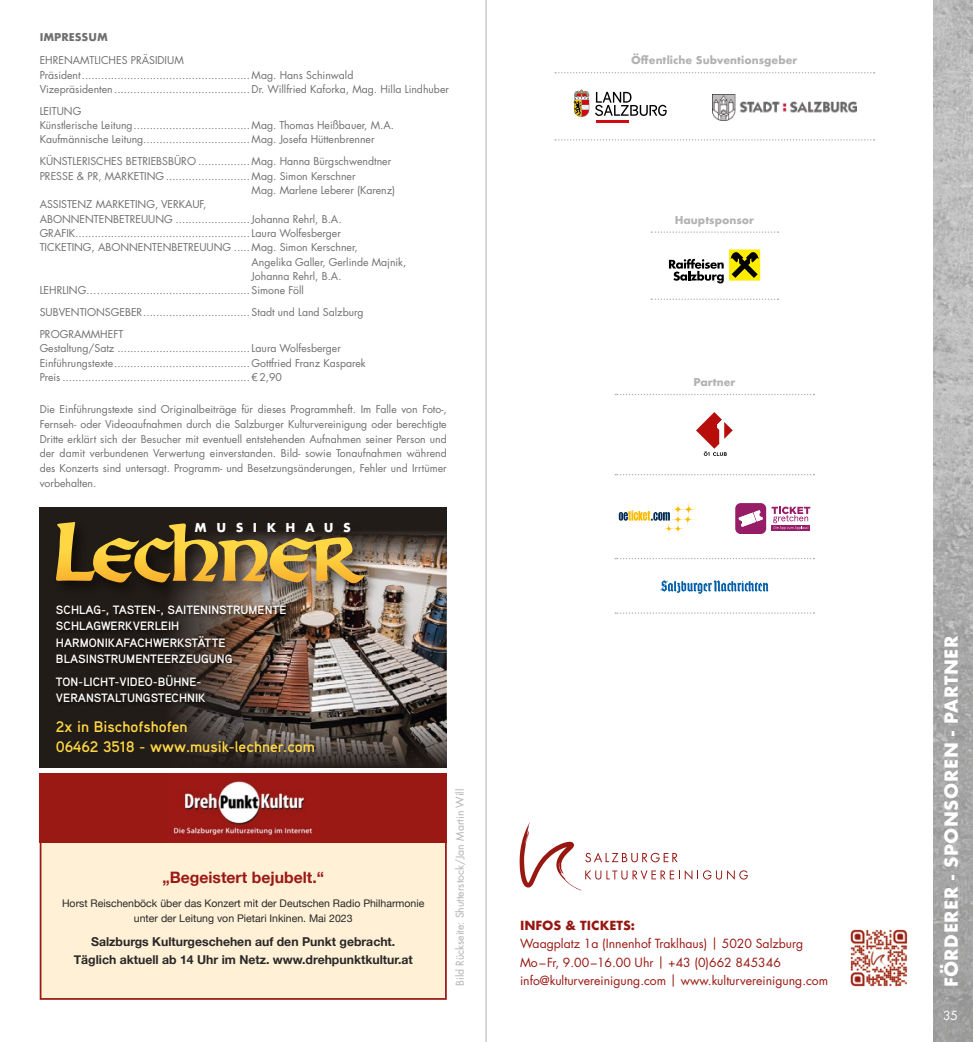
<style>
.page{position:relative;width:973px;height:1042px;background:#fff}
.page>*{position:absolute;margin:0;border:0;box-sizing:border-box;transform-origin:0 0}
.t1{font:700 17.5px "Futura";letter-spacing:.03em;color:#fff}
.t2{font:700 15.75px "Helvetica Neue";color:#9b1915}
.t3{font:700 15.22px/20.1px "Aaux Pro";color:#ffd744}
.t4{font:12.25px/18.4px "Futura LT Pro";color:#981711}
.t5{font:700 12.25px/17.5px "Helvetica Neue";color:#282827;text-align:center}
.t6{font:700 12.25px "Futura";color:#981711}
.t7{font:12.25px "Futura LT Pro";color:#fff}
.t8{font:700 12.08px/16.3px "Aaux Pro";color:#fff}
.t9{font:700 11.9px "Futura";letter-spacing:.79em;color:#fff}
.t10{font:10.5px/14.3px "Futura LT Pro";color:#706f6f}
.t11{font:10.5px/14.9px "Helvetica Neue";color:#282827;text-align:center}
.t12{font:700 10.5px "Futura";color:#b3b2b2}
.t13{font:10.5px "Futura LT Pro";color:#b3b2b2}
.t14{font:700 10.5px "Futura";color:#706f6f}
</style>
<div class="page">
<hr style="left:485px;top:0;width:1px;height:1042px;background:#b3b2b2">
<div style="left:40px;top:507px;width:406px;height:260px;background:#221c18"></div>
<img style="left:286px;top:564px;width:160px;height:202px">
<img style="left:173px;top:601px;width:113px;height:165px">
<img style="left:382px;top:531px;width:64px;height:33px">
<img style="left:286px;top:605px;width:5px;height:102px">
<img style="left:167px;top:531px;width:215px;height:70px">
<svg style="left:56px;top:522px;width:309px;height:61px"></svg>
<div style="left:40px;top:773px;width:406px;height:227px;background:#fff0d6;border:2px solid #9b1915"></div>
<div style="left:40px;top:773px;width:406px;height:70px;background:#9b1915"></div>
<img style="left:173px;top:781px;width:139px;height:55px">
<svg style="left:555px;top:72px;width:319px;height:1px"></svg>
<svg style="left:555px;top:139px;width:319px;height:2px"></svg>
<svg style="left:651px;top:231px;width:127px;height:2px"></svg>
<svg style="left:615px;top:394px;width:199px;height:1px"></svg>
<svg style="left:615px;top:474px;width:199px;height:1px"></svg>
<svg style="left:615px;top:558px;width:199px;height:1px"></svg>
<svg style="left:615px;top:612px;width:199px;height:2px"></svg>
<svg style="left:651px;top:298px;width:127px;height:2px"></svg>
<svg style="left:573px;top:89px;width:16px;height:28px"></svg>
<hr style="left:595px;top:120px;width:33px;height:3px;background:#d20a11">
<svg style="left:595px;top:92px;width:71px;height:24px"></svg>
<img style="left:712px;top:95px;width:144px;height:25px">
<div style="left:729px;top:249px;width:31px;height:32px;background:#ffed00"></div>
<svg style="left:730px;top:252px;width:28px;height:26px"></svg>
<svg style="left:668px;top:259px;width:55px;height:24px"></svg>
<svg style="left:696px;top:412px;width:36px;height:44px"></svg>
<svg style="left:735px;top:503px;width:75px;height:31px"></svg>
<svg style="left:618px;top:503px;width:77px;height:31px"></svg>
<svg style="left:660px;top:580px;width:108px;height:14px"></svg>
<svg style="left:519px;top:822px;width:228px;height:68px"></svg>
<img style="left:850px;top:929px;width:58px;height:58px">
<img style="left:933px;top:0;width:39px;height:1042px">
<p class="t14" style="left:40px;top:30px;width:70px">IMPRESSUM</p>
<p class="t10" style="left:40px;top:53px;width:411px">EHRENAMTLICHES PRÄSIDIUM<br>Präsident....................................................Mag. Hans Schinwald<br>Vizepräsidenten..........................................Dr. Willfried Kaforka, Mag. Hilla Lindhuber</p>
<p class="t10" style="left:40px;top:103px;width:356px">LEITUNG<br>Künstlerische Leitung....................................Mag. Thomas Heißbauer, M.A.<br>Kaufmännische Leitung.................................Mag. Josefa Hüttenbrenner</p>
<p class="t10" style="left:40px;top:154px;width:353px">KÜNSTLERISCHES BETRIEBSBÜRO ................Mag. Hanna Bürgschwendtner</p>
<p class="t10" style="left:40px;top:168px;width:317px">PRESSE &amp; PR, MARKETING ..........................Mag. Simon Kerschner</p>
<p class="t10" style="left:251px;top:183px;width:145px">Mag. Marlene Leberer (Karenz)</p>
<p class="t10" style="left:40px;top:197px;width:168px">ASSISTENZ MARKETING, VERKAUF,</p>
<p class="t10" style="left:40px;top:211px;width:303px">ABONNENTENBETREUUNG .......................Johanna Rehrl, B.A.</p>
<p class="t10" style="left:40px;top:226px;width:303px">GRAFIK......................................................Laura Wolfesberger</p>
<p class="t10" style="left:40px;top:240px;width:319px">TICKETING, ABONNENTENBETREUUNG .....Mag. Simon Kerschner,</p>
<p class="t10" style="left:251px;top:254px;width:156px">Angelika Galler, Gerlinde Majnik,</p>
<p class="t10" style="left:251px;top:269px;width:91px">Johanna Rehrl, B.A.</p>
<p class="t10" style="left:40px;top:283px;width:265px">LEHRLING……............................................ Simone Föll</p>
<p class="t10" style="left:40px;top:301px;width:325px;line-height:21.7px">SUBVENTIONSGEBER................................. Stadt und Land Salzburg<br>PROGRAMMHEFT</p>
<p class="t10" style="left:40px;top:341px;width:327px">Gestaltung/Satz .........................................Laura Wolfesberger<br>Einführungstexte.......................................... Gottfried Franz Kasparek<br>Preis ..........................................................€2,90</p>
<p class="t10" style="left:40px;top:401px;width:408px;line-height:14.9px;text-align:justify">Die Einführungstexte sind Originalbeiträge für dieses Programmheft. Im Falle von Foto-, Fernseh- oder Videoaufnahmen durch die Salzburger Kulturvereinigung oder berechtigte Dritte erklärt sich der Besucher mit eventuell entstehenden Aufnahmen seiner Person und der damit verbundenen Verwertung einverstanden. Bild- sowie Tonaufnahmen während des Konzerts sind untersagt. Programm- und Besetzungsänderungen, Fehler und Irrtümer vorbehalten.</p>
<p class="t9" style="left:195px;top:518px;width:158px">MUSIKHAUS</p>
<p class="t8" style="left:56px;top:601px;width:232px">SCHLAG-, TASTEN-, SAITENINSTRUMENTE<br>SCHLAGWERKVERLEIH<br>HARMONIKAFACHWERKSTÄTTE<br>BLASINSTRUMENTEERZEUGUNG</p>
<p class="t8" style="left:56px;top:673px;width:151px">TON-LICHT-VIDEO-BÜHNE-<br>VERANSTALTUNGSTECHNIK</p>
<h3 class="t3" style="left:56px;top:716px;width:260px">2x in Bischofshofen<br>06462 3518 - www.musik-lechner.com</h3>
<h2 class="t2" style="left:162px;top:865px;width:163px">„Begeistert bejubelt.“</h2>
<p class="t11" style="left:62px;top:896px;width:364px">Horst Reischenböck über das Konzert mit der Deutschen Radio Philharmonie unter der Leitung von Pietari Inkinen. Mai 2023</p>
<p class="t5" style="left:74px;top:933px;width:340px">Salzburgs Kulturgeschehen auf den Punkt gebracht.<br>Täglich aktuell ab 14 Uhr im Netz. www.drehpunktkultur.at</p>
<p class="t13" style="left:453px;top:986px;width:199px;rotate:-90deg">Bild Rückseite: Shutterstock/Jan Martin Will</p>
<p class="t12" style="left:631px;top:53px;width:168px">Öffentliche Subventionsgeber</p>
<p class="t12" style="left:674px;top:212px;width:81px">Hauptsponsor</p>
<p class="t12" style="left:693px;top:375px;width:44px">Partner</p>
<p class="t6" style="left:520px;top:916px;width:117px">INFOS &amp; TICKETS:</p>
<p class="t4" style="left:520px;top:934px;width:309px">Waagplatz 1a (Innenhof Traklhaus) | 5020 Salzburg<br>Mo– Fr, 9.00–16.00 Uhr | +43 (0)662 845346 info@kulturvereinigung.com | www.kulturvereinigung.com</p>
<h1 class="t1" style="left:938px;top:987px;width:353px;rotate:-90deg">FÖRDERER - SPONSOREN - PARTNER</h1>
<p class="t7" style="left:942px;top:1007px;width:17px">35</p>
</div>
